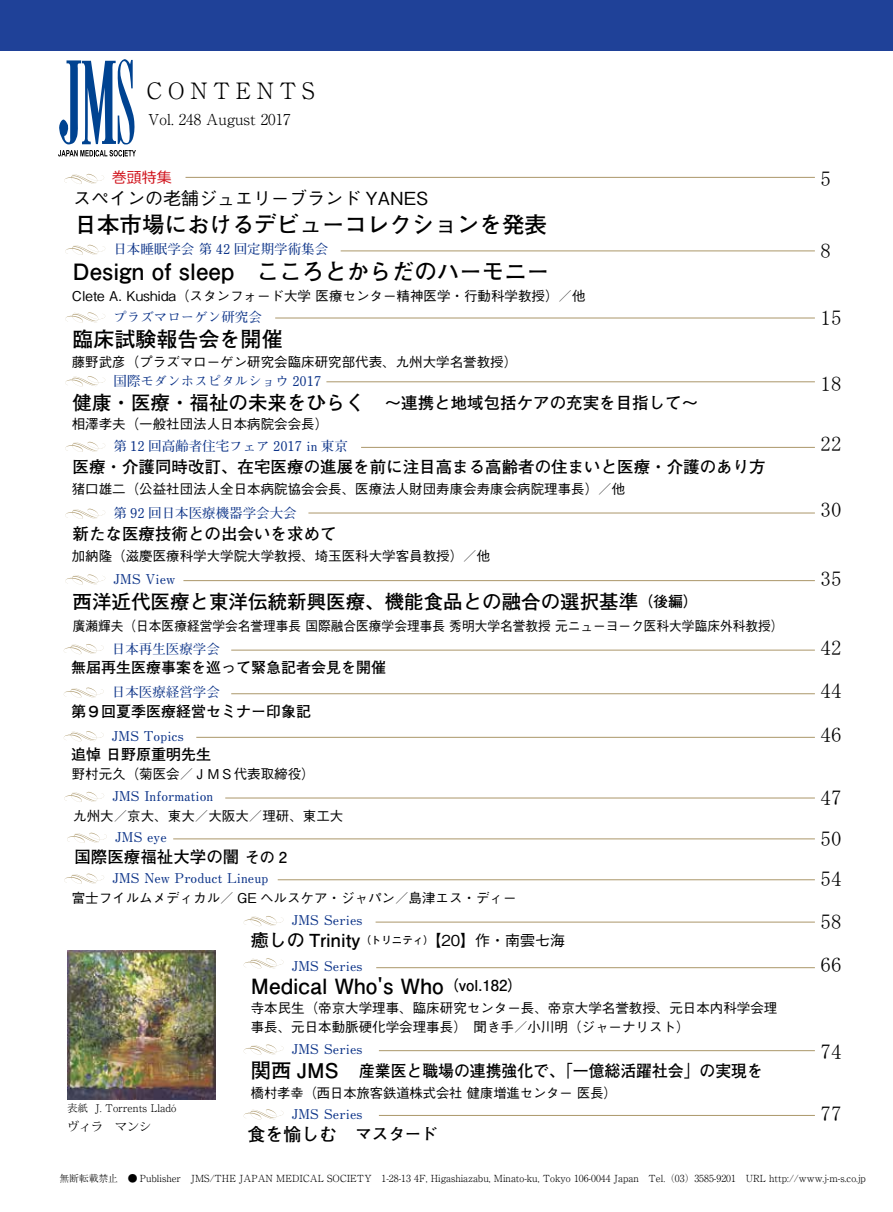
<style>
.page{position:relative;width:893px;height:1212px;background:#fff}
.page>*{position:absolute;margin:0;border:0;box-sizing:border-box;transform-origin:0 0}
.t1{font:700 22.5px "Futo Go B101 Pro";color:#000}
.t2{font:300 22.5px "Ryumin Pro";letter-spacing:.25em;color:#000}
.t3{font:21px "MS Mincho";color:#000}
.t4{font:700 21px "Futo Go B101 Pro";color:#000}
.t5{font:700 20.25px "Futo Go B101 Pro";color:#000}
.t6{font:700 19.5px "Futo Go B101 Pro";color:#000}
.t7{font:700 18px "Futo Go B101 Pro";color:#000}
.t8{font:500 18px "Gothic BBB Pro";color:#000}
.t9{font:700 16.5px "Futo Go B101 Pro";color:#000}
.t10{font:700 16.5px "Futo Go B101 Pro";color:#000;scale:.96 1}
.t11{font:700 15px "Futo Go B101 Pro";color:#000}
.t12{font:300 15px "Ryumin Pro";color:#000}
.t13{font:500 15px "Gothic BBB Pro";color:#000}
.t14{font:15px "Meiryo";color:#d0121b}
.t15{font:500 13.5px/19.5px "Gothic BBB Pro";color:#000}
.t16{font:700 13.5px "Futo Min A101 Pro";color:#0c3388}
.t17{font:500 13.5px "Gothic BBB Pro";color:#000;scale:.94 1}
.t18{font:12px "Koz Min Pro";color:#000}
.t19{font:300 10.5px "Ryumin Pro";color:#000}
.t20{font:700 10.5px "Futo Go B101 Pro";color:#000}
.t21{font:300 9.75px "Ryumin Pro";color:#000}
.s1{font-size:16.5px}
.s2{font-size:15px}
.s3{font-family:"Gothic BBB Pro";font-weight:500;font-size:15px}
</style>
<div class="page">
<div style="left:0;top:0;width:893px;height:51px;background:#1f4198"></div>
<svg style="left:58px;top:59px;width:78px;height:97px"></svg>
<svg style="left:64px;top:174px;width:40px;height:10px"></svg>
<hr style="left:376px;top:921px;width:439px;height:1px;background:#b09d72">
<svg style="left:244px;top:916px;width:39px;height:11px"></svg>
<hr style="left:376px;top:967px;width:439px;height:1px;background:#b09d72">
<svg style="left:244px;top:958px;width:39px;height:11px"></svg>
<hr style="left:379px;top:1050px;width:436px;height:1px;background:#b09d72">
<hr style="left:379px;top:1115px;width:436px;height:1px;background:#b09d72">
<svg style="left:244px;top:1044px;width:39px;height:11px"></svg>
<svg style="left:244px;top:1109px;width:39px;height:11px"></svg>
<hr style="left:186px;top:177px;width:629px;height:1px;background:#b09d72">
<hr style="left:275px;top:317px;width:540px;height:1px;background:#b09d72">
<hr style="left:361px;top:447px;width:454px;height:1px;background:#b09d72">
<hr style="left:308px;top:512px;width:507px;height:1px;background:#b09d72">
<hr style="left:341px;top:250px;width:474px;height:1px;background:#b09d72">
<hr style="left:326px;top:381px;width:489px;height:1px;background:#b09d72">
<hr style="left:278px;top:879px;width:537px;height:1px;background:#b09d72">
<svg style="left:64px;top:873px;width:40px;height:11px"></svg>
<svg style="left:65px;top:312px;width:40px;height:11px"></svg>
<svg style="left:65px;top:441px;width:40px;height:11px"></svg>
<svg style="left:65px;top:508px;width:40px;height:11px"></svg>
<svg style="left:65px;top:376px;width:40px;height:11px"></svg>
<svg style="left:65px;top:244px;width:40px;height:11px"></svg>
<hr style="left:183px;top:580px;width:632px;height:1px;background:#b09d72">
<svg style="left:65px;top:574px;width:40px;height:11px"></svg>
<img style="left:67px;top:951px;width:149px;height:149px">
<hr style="left:231px;top:650px;width:584px;height:1px;background:#b09d72">
<svg style="left:64px;top:644px;width:40px;height:11px"></svg>
<hr style="left:231px;top:693px;width:584px;height:1px;background:#b09d72">
<svg style="left:64px;top:687px;width:40px;height:11px"></svg>
<hr style="left:196px;top:737px;width:619px;height:1px;background:#b09d72">
<svg style="left:64px;top:731px;width:40px;height:11px"></svg>
<hr style="left:173px;top:838px;width:642px;height:1px;background:#b09d72">
<svg style="left:67px;top:832px;width:40px;height:11px"></svg>
<hr style="left:225px;top:797px;width:590px;height:1px;background:#b09d72">
<svg style="left:64px;top:791px;width:40px;height:11px"></svg>
<h1 class="t2" style="left:147px;top:73px;width:170px">CONTENTS</h1>
<p class="t12" style="left:148px;top:107px;width:144px">Vol. 248 August 2017</p>
<p class="t14" style="left:112px;top:169px;width:61px">巻頭特集</p>
<h3 class="t8" style="left:73px;top:184px;width:357px">スペインの老舗ジュエリーブランド YANES</h3>
<h1 class="t1" style="left:75px;top:206px;width:474px">日本市場におけるデビューコレクションを発表</h1>
<p class="t16" style="left:113px;top:239px;width:216px">日本睡眠学会第 42 回定期学術集会</p>
<h1 class="t1" style="left:73px;top:253px;width:478px">Design of sleep　こころとからだのハーモニー</h1>
<p class="t15" style="left:72px;top:284px;width:515px">Clete A. Kushida（スタンフォード大学医療センター精神医学・行動科学教授）／他</p>
<p class="t16" style="left:113px;top:306px;width:150px">プラズマローゲン研究会</p>
<h2 class="t4" style="left:73px;top:322px;width:211px">臨床試験報告会を開催</h2>
<p class="t15" style="left:72px;top:350px;width:447px">藤野武彦（プラズマローゲン研究会臨床研究部代表、九州大学名誉教授(</p>
<p class="t16" style="left:113px;top:370px;width:209px">国際モダンホスピタルショウ 2017</p>
<h3 class="t6" style="left:73px;top:387px;width:330px">健康・医療・福祉の未来をひらく　<span class="s1">～</span></h3>
<p class="t9" style="left:401px;top:390px;width:298px">連携と地域包括ケアの充実を目指して~</p>
<p class="t15" style="left:72px;top:412px;width:258px">相澤孝夫（一般社団法人日本病院会会長(</p>
<p class="t16" style="left:113px;top:436px;width:236px">第 12 回高齢者住宅フェア 2017 in 東京</p>
<p class="t9" style="left:73px;top:454px;width:694px">医療・介護同時改訂、在宅医療の進展を前に注目高まる高齢者の住まいと医療・介護のあり方</p>
<p class="t15" style="left:72px;top:478px;width:555px">猪口雄二（公益社団法人全日本病院協会会長、医療法人財団寿康会寿康会病院理事長）／他</p>
<p class="t16" style="left:113px;top:503px;width:185px">第 92 回日本医療機器学会大会</p>
<p class="t9" style="left:73px;top:521px;width:265px">新たな医療技術との出会いを求めて</p>
<p class="t15" style="left:72px;top:545px;width:420px">加納隆（滋慶医療科学大学院大学教授、埼玉医科大学客員教授）／他</p>
<p class="t16" style="left:113px;top:568px;width:64px">JMS View</p>
<p class="t17" style="left:73px;top:615px;width:757px">廣瀬輝夫（日本医療経営学会名誉理事長国際融合医療学会理事長秀明大学名誉教授元ニューヨーク医科大学臨床外科教授(</p>
<h3 class="t6" style="left:73px;top:586px;width:567px">西洋近代医療と東洋伝統新興医療、機能食品との融合の選択基準</h3>
<p class="t11" style="left:638px;top:589px;width:61px">（後編(</p>
<p class="t16" style="left:112px;top:638px;width:109px">日本再生医療学会</p>
<p class="t16" style="left:112px;top:681px;width:109px">日本医療経営学会</p>
<p class="t11" style="left:71px;top:655px;width:317px">無届再生医療事案を巡って緊急記者会見を開催</p>
<p class="t11" style="left:71px;top:699px;width:242px">第９回夏季医療経営セミナー印象記</p>
<p class="t11" style="left:71px;top:743px;width:141px">追悼日野原重明先生</p>
<p class="t16" style="left:112px;top:725px;width:73px">JMS Topics</p>
<p class="t15" style="left:72px;top:762px;width:244px">野村元久（菊医会／ＪＭＳ代表取締役(</p>
<p class="t16" style="left:112px;top:786px;width:102px">JMS Information</p>
<p class="t15" style="left:73px;top:804px;width:272px">九州大／京大、東大／大阪大／理研、東工大</p>
<p class="t16" style="left:115px;top:827px;width:53px">JMS eye</p>
<p class="t9" style="left:74px;top:844px;width:214px">国際医療福祉大学の闇<span class="s2">その 2</span></p>
<p class="t16" style="left:112px;top:867px;width:157px">JMS New Product Lineup</p>
<p class="t15" style="left:72px;top:886px;width:446px">富士フイルムメディカル／ GE ヘルスケア・ジャパン／島津エス・ディー</p>
<p class="t16" style="left:292px;top:910px;width:72px">JMS Series</p>
<h3 class="t7" style="left:251px;top:926px;width:111px">癒しの Trinity</h3>
<p class="t20" style="left:360px;top:932px;width:83px">（トリニティ）<span class="s3">【</span></p>
<p class="t13" style="left:441px;top:928px;width:125px">20】作・南雲七海</p>
<p class="t16" style="left:292px;top:955px;width:72px">JMS Series</p>
<p class="t19" style="left:67px;top:1100px;width:22px">表紙</p>
<p class="t18" style="left:67px;top:1118px;width:86px">ヴィラ　マンシ</p>
<p class="t19" style="left:95px;top:1100px;width:83px">.J Torrents Lladó</p>
<h2 class="t4" style="left:251px;top:969px;width:194px">Medical Who s' Who</h2>
<p class="t15" style="left:251px;top:996px;width:528px">寺本民生（帝京大学理事、臨床研究センター長、帝京大学名誉教授、元日本内科学会理事長、元日本動脈硬化学会理事長）　聞き手／小川明（ジャーナリスト(</p>
<p class="t10" style="left:359px;top:1057px;width:422px">産業医と職場の連携強化で、「一億総活躍社会」の実現を</p>
<p class="t11" style="left:444px;top:974px;width:80px">（vol.182(</p>
<p class="t16" style="left:292px;top:1038px;width:72px">JMS Series</p>
<h3 class="t5" style="left:251px;top:1054px;width:110px">関西 JMS　</h3>
<p class="t15" style="left:251px;top:1081px;width:368px">橋村孝幸（西日本旅客鉄道株式会社健康増進センター医長(</p>
<p class="t16" style="left:292px;top:1103px;width:72px">JMS Series</p>
<h3 class="t7" style="left:247px;top:1120px;width:192px">食を愉しむ　<span class="s1">マスタード</span></h3>
<h2 class="t3" style="left:820px;top:168px;width:12px">5</h2>
<h2 class="t3" style="left:820px;top:240px;width:12px">8</h2>
<h2 class="t3" style="left:820px;top:307px;width:22px">15</h2>
<h2 class="t3" style="left:820px;top:373px;width:22px">18</h2>
<h2 class="t3" style="left:820px;top:433px;width:22px">22</h2>
<h2 class="t3" style="left:820px;top:499px;width:22px">30</h2>
<h2 class="t3" style="left:820px;top:568px;width:22px">35</h2>
<h2 class="t3" style="left:820px;top:637px;width:22px">42</h2>
<h2 class="t3" style="left:820px;top:680px;width:22px">44</h2>
<h2 class="t3" style="left:820px;top:724px;width:22px">46</h2>
<h2 class="t3" style="left:820px;top:787px;width:22px">47</h2>
<h2 class="t3" style="left:820px;top:828px;width:22px">50</h2>
<h2 class="t3" style="left:820px;top:867px;width:22px">54</h2>
<h2 class="t3" style="left:820px;top:911px;width:22px">58</h2>
<h2 class="t3" style="left:820px;top:954px;width:22px">66</h2>
<h2 class="t3" style="left:820px;top:1041px;width:22px">74</h2>
<h2 class="t3" style="left:820px;top:1103px;width:22px">77</h2>
<p class="t21" style="left:60px;top:1171px;width:808px">無断転載禁止　● Publisher　JMS/THE JAPAN MEDICAL SOCIETY　1-28-13 F4 , Higashiazabu, Minato-ku, Tokyo 106-0044 Japan　Tel （. 03）3585-9201　 U R L h t t p : / / w w w m-j . .s- c o j p.</p>
</div>
